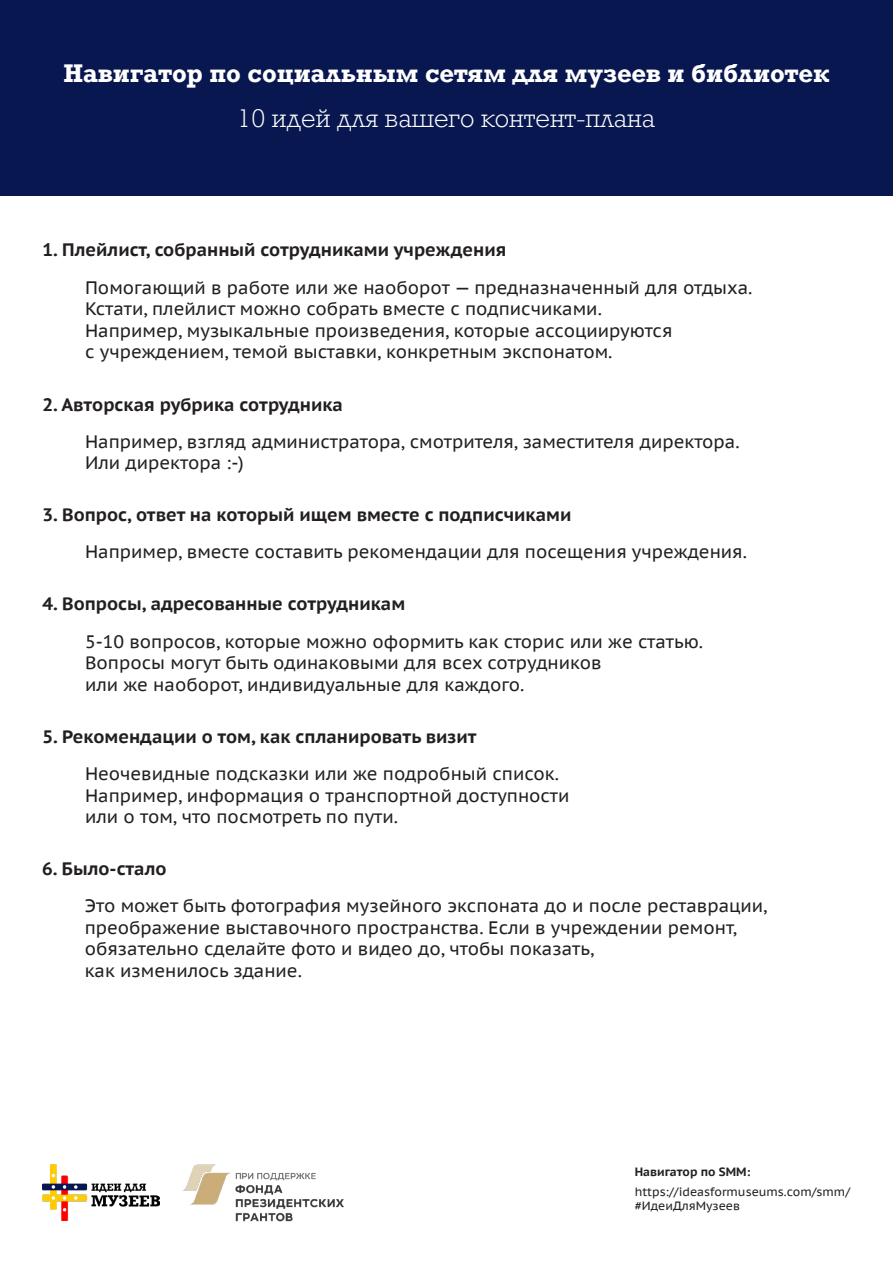
<style>
.page{position:relative;width:893px;height:1263px;background:#fff}
.page>*{position:absolute;margin:0;border:0;box-sizing:border-box;transform-origin:0 0}
.t1{font:700 24px "Rockwell Nova";color:#fff}
.t2{font:300 24px "Rockwell Nova";color:#fff}
.t3{font:18px/21.6px "PT Sans Caption";color:#231f20}
.t4{font:700 18px "PT Sans Caption";color:#231f20}
.t5{font:12px/14.4px "PT Sans Caption";color:#231f20}
.t6{font:700 12px "PT Sans Caption";color:#231f20}
</style>
<div class="page">
<img style="left:159px;top:1164px;width:185px;height:58px">
<img style="left:43px;top:1165px;width:116px;height:55px">
<div style="left:0;top:0;width:893px;height:196px;background:#091750"></div>
<p class="t1" style="left:63px;top:58px;width:768px">Навигатор по социальным сетям для музеев и библиотек</p>
<p class="t2" style="left:238px;top:103px;width:419px">10 идей для вашего контент-плана</p>
<p class="t4" style="left:43px;top:238px;width:465px">1. Плейлист, собранный сотрудниками учреждения</p>
<p class="t3" style="left:85px;top:276px;width:669px">Помогающий в работе или же наоборот — предназначенный для отдыха.</p>
<p class="t3" style="left:85px;top:298px;width:518px">Кстати, плейлист можно собрать вместе с подписчиками.</p>
<p class="t3" style="left:85px;top:319px;width:589px">Например, музыкальные произведения, которые ассоциируются</p>
<p class="t3" style="left:85px;top:341px;width:529px">с учреждением, темой выставки, конкретным экспонатом.</p>
<p class="t4" style="left:43px;top:392px;width:302px">2. Авторская рубрика сотрудника</p>
<p class="t3" style="left:85px;top:430px;width:656px">Например, взгляд администратора, смотрителя, заместителя директора.<br>Или директора :-)</p>
<p class="t4" style="left:43px;top:503px;width:530px">3. Вопрос, ответ на который ищем вместе с подписчиками</p>
<p class="t3" style="left:85px;top:541px;width:663px">Например, вместе составить рекомендации для посещения учреждения.</p>
<p class="t4" style="left:43px;top:592px;width:364px">4. Вопросы, адресованные сотрудникам</p>
<p class="t3" style="left:85px;top:630px;width:620px">5-10 вопросов, которые можно оформить как сторис или же статью.<br>Вопросы могут быть одинаковыми для всех сотрудников<br>или же наоборот, индивидуальные для каждого.</p>
<p class="t4" style="left:43px;top:724px;width:435px">5. Рекомендации о том, как спланировать визит</p>
<p class="t3" style="left:85px;top:762px;width:475px">Неочевидные подсказки или же подробный список.</p>
<p class="t3" style="left:85px;top:784px;width:486px">Например, информация о транспортной доступности</p>
<p class="t3" style="left:85px;top:806px;width:315px">или о том, что посмотреть по пути.</p>
<p class="t4" style="left:42px;top:857px;width:126px">6. Было-стало</p>
<p class="t3" style="left:85px;top:895px;width:684px">Это может быть фотография музейного экспоната до и после реставрации, преображение выставочного пространства. Если в учреждении ремонт, обязательно сделайте фото и видео до, чтобы показать,<br>как изменилось здание.</p>
<p class="t6" style="left:635px;top:1164px;width:117px">Навигатор по SMM:</p>
<p class="t5" style="left:635px;top:1184px;width:217px">https://ideasformuseums.com/smm/ #ИдеиДляМузеев</p>
</div>
